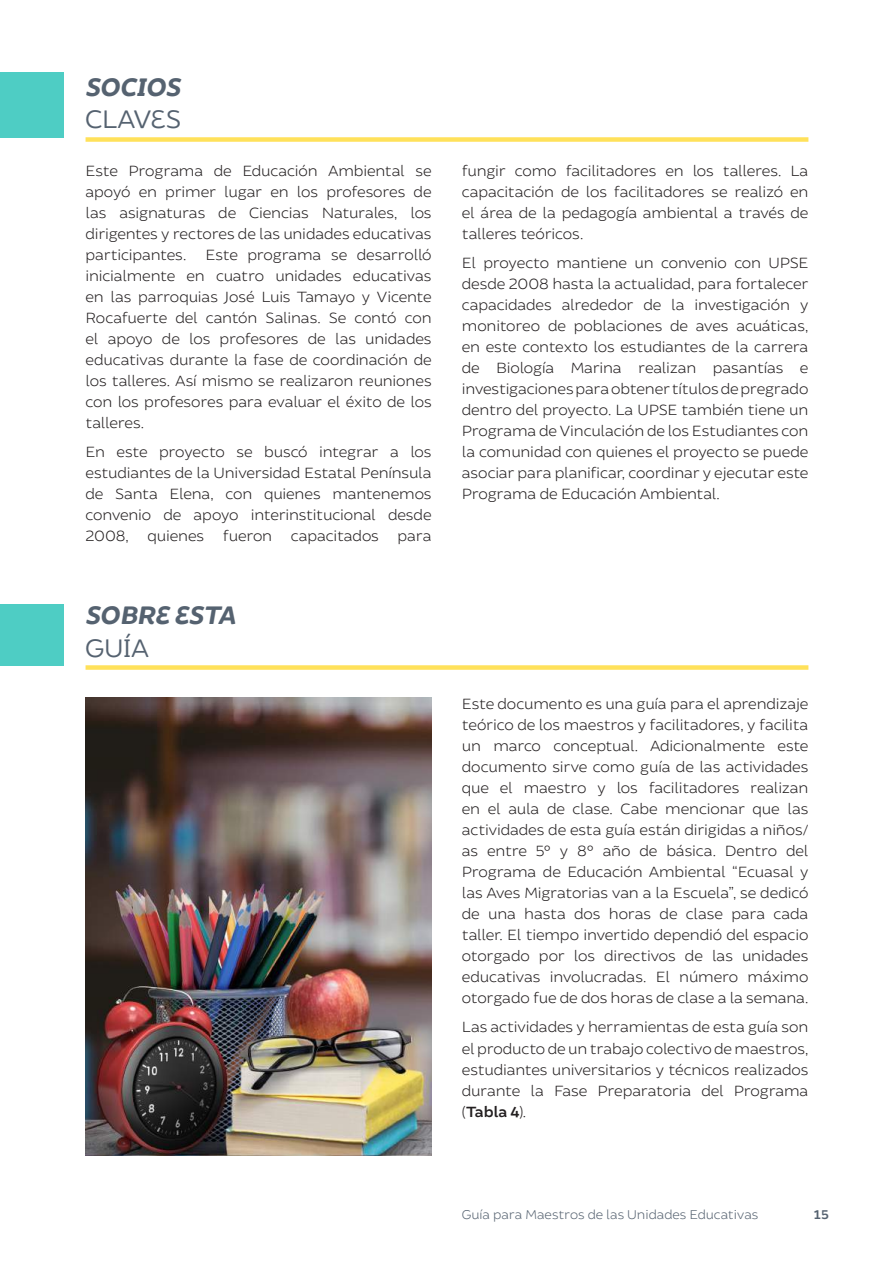
<style>
.page{position:relative;width:893px;height:1263px;background:#fff}
.page>*{position:absolute;margin:0;border:0;box-sizing:border-box;transform-origin:0 0}
.t1{font:italic 700 27px "Brocha Alt";letter-spacing:-.005em;color:#556270}
.t2{font:27px "Brocha Alt";letter-spacing:-.015em;color:#556270}
.t3{font:300 15.75px/21px "Brocha";letter-spacing:-.01em;color:#231f20;text-align:justify}
.t4{font:300 13.5px "Brocha";color:#556270}
.t5{font:600 13.5px "Brocha";color:#556270}
.s1{font-weight:600}
</style>
<div class="page">
<img style="left:85px;top:698px;width:347px;height:458px">
<div style="left:0;top:72px;width:63px;height:66px;background:#4ecdc4"></div>
<div style="left:0;top:604px;width:63px;height:62px;background:#4ecdc4"></div>
<div style="left:86px;top:137px;width:722px;height:5px;background:#ffe15a"></div>
<div style="left:86px;top:665px;width:722px;height:5px;background:#ffe15a"></div>
<h1 class="t1" style="left:85px;top:71px;width:97px">SOCIOS</h1>
<h1 class="t2" style="left:85px;top:103px;width:98px">CLAVES</h1>
<p class="t3" style="left:86px;top:160px;width:348px">Este Programa de Educación Ambiental se apoyó en primer lugar en los profesores de las asignaturas de Ciencias Naturales, los dirigentes y rectores de las unidades educativas participantes. Este programa se desarrolló inicialmente en cuatro unidades educativas en las parroquias José Luis Tamayo y Vicente Rocafuerte del cantón Salinas. Se contó con el apoyo de los profesores de las unidades educativas durante la fase de coordinación de los talleres. Así mismo se realizaron reuniones con los profesores para evaluar el éxito de los talleres.</p>
<p class="t3" style="left:86px;top:441px;width:348px">En este proyecto se buscó integrar a los estudiantes de la Universidad Estatal Península de Santa Elena, con quienes mantenemos convenio de apoyo interinstitucional desde 2008, quienes fueron capacitados para</p>
<h1 class="t1" style="left:85px;top:599px;width:152px">SOBRE ESTA</h1>
<h1 class="t2" style="left:85px;top:632px;width:65px">GUÍA</h1>
<p class="t3" style="left:462px;top:160px;width:348px">fungir como facilitadores en los talleres. La capacitación de los facilitadores se realizó en el área de la pedagogía ambiental a través de talleres teóricos.</p>
<p class="t3" style="left:462px;top:252px;width:348px">El proyecto mantiene un convenio con UPSE desde 2008 hasta la actualidad, para fortalecer capacidades alrededor de la investigación y monitoreo de poblaciones de aves acuáticas, en este contexto los estudiantes de la carrera de Biología Marina realizan pasantías e investigaciones para obtener títulos de pregrado dentro del proyecto. La UPSE también tiene un Programa de Vinculación de los Estudiantes con la comunidad con quienes el proyecto se puede asociar para planificar, coordinar y ejecutar este Programa de Educación Ambiental.</p>
<p class="t3" style="left:462px;top:693px;width:348px">Este documento es una guía para el aprendizaje teórico de los maestros y facilitadores, y facilita un marco conceptual. Adicionalmente este documento sirve como guía de las actividades que el maestro y los facilitadores realizan en el aula de clase. Cabe mencionar que las actividades de esta guía están dirigidas a niños/ as entre 5º y 8º año de básica. Dentro del Programa de Educación Ambiental “Ecuasal y las Aves Migratorias van a la Escuela”, se dedicó de una hasta dos horas de clase para cada taller. El tiempo invertido dependió del espacio otorgado por los directivos de las unidades educativas involucradas. El número máximo otorgado fue de dos horas de clase a la semana.</p>
<p class="t3" style="left:462px;top:1017px;width:348px">Las actividades y herramientas de esta guía son el producto de un trabajo colectivo de maestros, estudiantes universitarios y técnicos realizados durante la Fase Preparatoria del Programa (<span class="s1">Tabla 4</span>).</p>
<p class="t4" style="left:462px;top:1206px;width:298px">Guía para Maestros de las Unidades Educativas</p>
<p class="t5" style="left:814px;top:1206px;width:17px">15</p>
</div>
